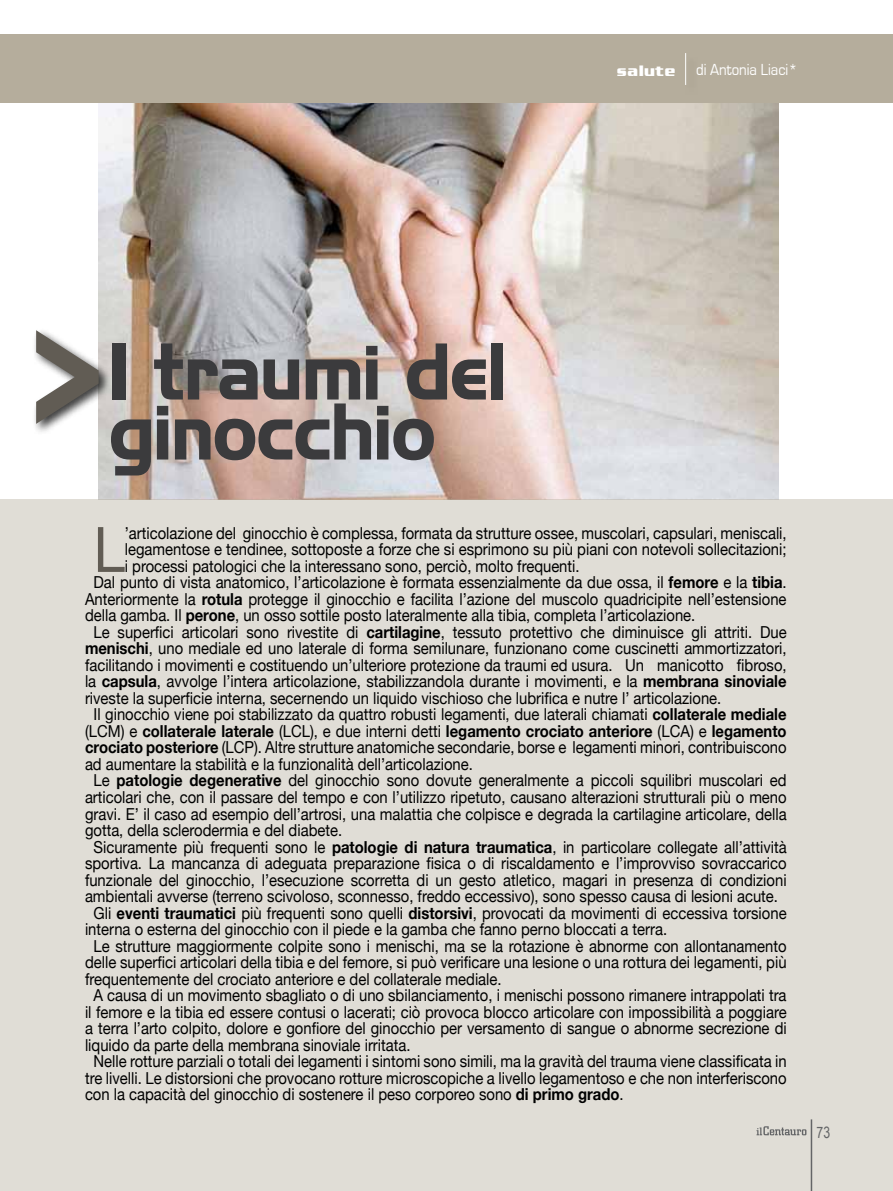
<style>
.page{position:relative;width:893px;height:1191px;background:#fff}
.page>*{position:absolute;margin:0;border:0;box-sizing:border-box;transform-origin:0 0}
.t1{font:700 72px/60px "Highland Gothic FLF";letter-spacing:-.005em;color:#3b3b3d;scale:.95 1}
.t2{font:62.7px "Helvetica Neue";color:#615c54;scale:.9 1}
.t3{font:16.5px "Helvetica Neue";color:#000;scale:.9 1}
.t4{font:700 16.5px "Helvetica Neue";color:#000;scale:.9 1}
.t5{font:16.5px "Eurostile";color:#fff;scale:.9 1}
.t6{font:15.75px "Arial Narrow";color:#646567;scale:.95 1}
.t7{font:700 15px "Enter Sansman";letter-spacing:.05em;color:#fff}
.s1{font-weight:700}
.s2{font-weight:400}
</style>
<div class="page">
<img style="left:99px;top:102px;width:679px;height:398px">
<div style="left:0;top:34px;width:893px;height:68px;background:#b5ad9c"></div>
<hr style="left:685px;top:53px;width:1px;height:32px;background:#fff">
<div style="left:0;top:500px;width:893px;height:691px;background:#e0ddd6"></div>
<svg style="left:756px;top:1126px;width:50px;height:9px"></svg>
<hr style="left:811px;top:1119px;width:1px;height:72px;background:#646567">
<div style="left:32px;top:326px;width:79px;height:108px;background:#000;opacity:.75"></div>
<svg style="left:36px;top:330px;width:63px;height:94px"></svg>
<p class="t7" style="left:617px;top:63px;width:60px">salute</p>
<p class="t5" style="left:696px;top:60px;width:114px">di Antonia Liaci*</p>
<h1 class="t1" style="left:109px;top:338px;width:419px">I traumi del ginocchio</h1>
<h2 class="t2" style="left:94px;top:512px;width:36px">L</h2>
<p class="t3" style="left:125px;top:523px;width:737px">’articolazione del ginocchio è complessa, formata da strutture ossee, muscolari, capsulari, meniscali,</p>
<p class="t3" style="left:125px;top:539px;width:737px">legamentose e tendinee, sottoposte a forze che si esprimono su più piani con notevoli sollecitazioni;</p>
<p class="t3" style="left:125px;top:556px;width:507px">i processi patologici che la interessano sono, perciò, molto frequenti.</p>
<p class="t3" style="left:94px;top:572px;width:772px">Dal punto di vista anatomico, l’articolazione è formata essenzialmente da due ossa, il <span class="s1">femore</span> e la <span class="s1">tibia</span>.</p>
<p class="t3" style="left:85px;top:589px;width:781px">Anteriormente la <span class="s1">rotula</span> protegge il ginocchio e facilita l’azione del muscolo quadricipite nell’estensione</p>
<p class="t3" style="left:85px;top:605px;width:680px">della gamba. Il <span class="s1">perone</span>, un osso sottile posto lateralmente alla tibia, completa l’articolazione.</p>
<p class="t3" style="left:94px;top:622px;width:772px">Le superfici articolari sono rivestite di <span class="s1">cartilagine</span>, tessuto protettivo che diminuisce gli attriti. Due</p>
<p class="t3" style="left:85px;top:638px;width:781px"><span class="s1">menischi</span>, uno mediale ed uno laterale di forma semilunare, funzionano come cuscinetti ammortizzatori,</p>
<p class="t3" style="left:85px;top:655px;width:781px">facilitando i movimenti e costituendo un’ulteriore protezione da traumi ed usura. Un manicotto fibroso,</p>
<p class="t3" style="left:85px;top:671px;width:781px">la <span class="s1">capsula</span>, avvolge l’intera articolazione, stabilizzandola durante i movimenti, e la <span class="s1">membrana sinoviale</span></p>
<p class="t3" style="left:85px;top:688px;width:708px">riveste la superficie interna, secernendo un liquido vischioso che lubrifica e nutre l’ articolazione.</p>
<p class="t3" style="left:94px;top:704px;width:772px">Il ginocchio viene poi stabilizzato da quattro robusti legamenti, due laterali chiamati <span class="s1">collaterale mediale</span></p>
<p class="t4" style="left:85px;top:721px;width:781px"><span class="s2">(LCM) e</span> collaterale laterale <span class="s2">(LCL), e due interni detti</span> legamento crociato anteriore <span class="s2">(LCA) e</span> legamento</p>
<p class="t3" style="left:85px;top:737px;width:781px"><span class="s1">crociato posteriore</span> (LCP). Altre strutture anatomiche secondarie, borse e legamenti minori, contribuiscono</p>
<p class="t3" style="left:85px;top:754px;width:433px">ad aumentare la stabilità e la funzionalità dell’articolazione.</p>
<p class="t3" style="left:94px;top:770px;width:772px">Le <span class="s1">patologie degenerative</span> del ginocchio sono dovute generalmente a piccoli squilibri muscolari ed</p>
<p class="t3" style="left:85px;top:787px;width:781px">articolari che, con il passare del tempo e con l’utilizzo ripetuto, causano alterazioni strutturali più o meno</p>
<p class="t3" style="left:85px;top:803px;width:781px">gravi. E’ il caso ad esempio dell’artrosi, una malattia che colpisce e degrada la cartilagine articolare, della</p>
<p class="t3" style="left:85px;top:820px;width:287px">gotta, della sclerodermia e del diabete.</p>
<p class="t3" style="left:94px;top:836px;width:772px">Sicuramente più frequenti sono le <span class="s1">patologie di natura traumatica</span>, in particolare collegate all’attività</p>
<p class="t3" style="left:85px;top:853px;width:781px">sportiva. La mancanza di adeguata preparazione fisica o di riscaldamento e l’improvviso sovraccarico</p>
<p class="t3" style="left:85px;top:869px;width:781px">funzionale del ginocchio, l’esecuzione scorretta di un gesto atletico, magari in presenza di condizioni</p>
<p class="t3" style="left:85px;top:886px;width:771px">ambientali avverse (terreno scivoloso, sconnesso, freddo eccessivo), sono spesso causa di lesioni acute.</p>
<p class="t3" style="left:94px;top:902px;width:772px">Gli <span class="s1">eventi traumatici</span> più frequenti sono quelli <span class="s1">distorsivi</span>, provocati da movimenti di eccessiva torsione</p>
<p class="t3" style="left:85px;top:919px;width:648px">interna o esterna del ginocchio con il piede e la gamba che fanno perno bloccati a terra.</p>
<p class="t3" style="left:94px;top:935px;width:772px">Le strutture maggiormente colpite sono i menischi, ma se la rotazione è abnorme con allontanamento</p>
<p class="t3" style="left:85px;top:952px;width:781px">delle superfici articolari della tibia e del femore, si può verificare una lesione o una rottura dei legamenti, più</p>
<p class="t3" style="left:85px;top:968px;width:464px">frequentemente del crociato anteriore e del collaterale mediale.</p>
<p class="t3" style="left:94px;top:985px;width:772px">A causa di un movimento sbagliato o di uno sbilanciamento, i menischi possono rimanere intrappolati tra</p>
<p class="t3" style="left:85px;top:1001px;width:781px">il femore e la tibia ed essere contusi o lacerati; ciò provoca blocco articolare con impossibilità a poggiare</p>
<p class="t3" style="left:85px;top:1018px;width:781px">a terra l’arto colpito, dolore e gonfiore del ginocchio per versamento di sangue o abnorme secrezione di</p>
<p class="t3" style="left:85px;top:1034px;width:363px">liquido da parte della membrana sinoviale irritata.</p>
<p class="t3" style="left:94px;top:1051px;width:772px">Nelle rotture parziali o totali dei legamenti i sintomi sono simili, ma la gravità del trauma viene classificata in</p>
<p class="t3" style="left:85px;top:1067px;width:781px">tre livelli. Le distorsioni che provocano rotture microscopiche a livello legamentoso e che non interferiscono</p>
<p class="t3" style="left:85px;top:1084px;width:600px">con la capacità del ginocchio di sostenere il peso corporeo sono <span class="s1">di primo grado</span>.</p>
<p class="t6" style="left:816px;top:1120px;width:16px">73</p>
</div>
